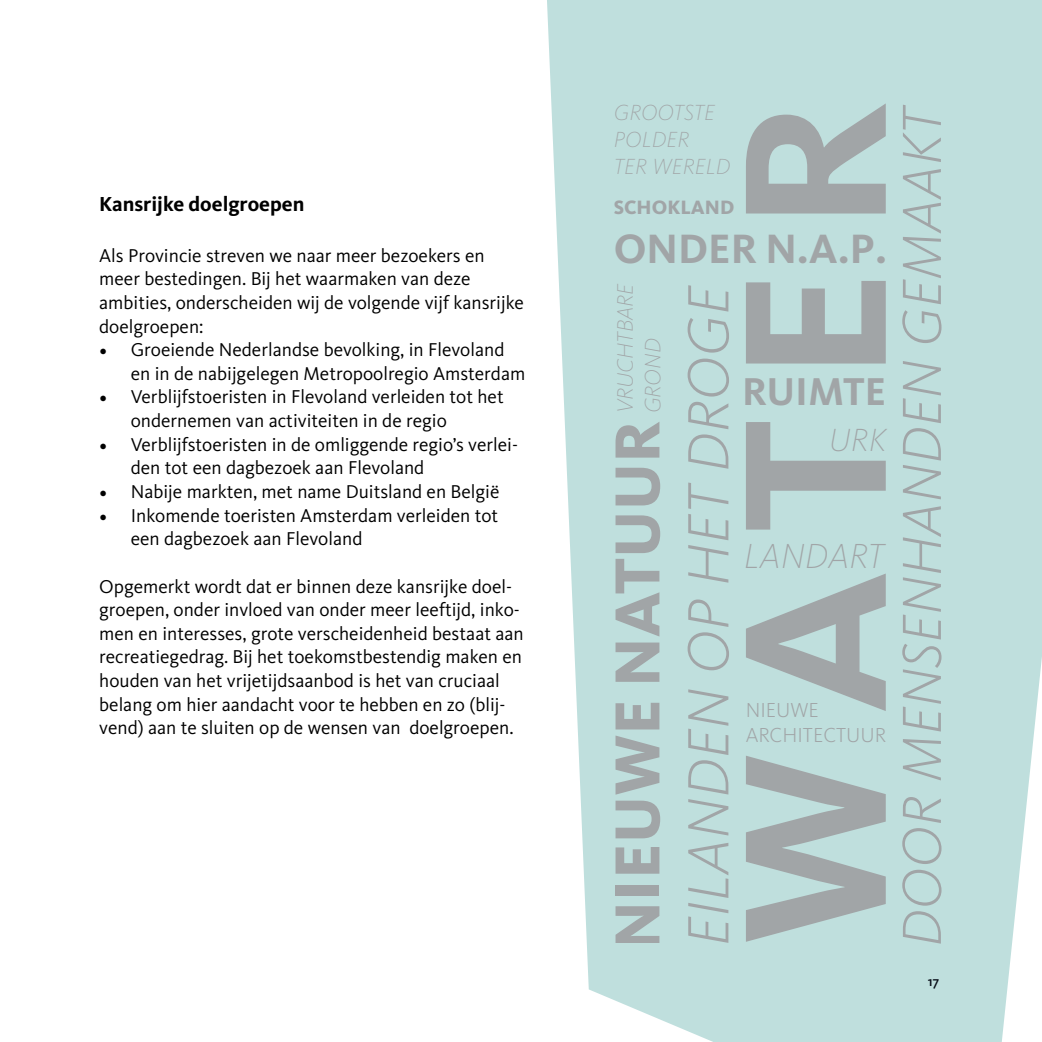
<style>
.page{position:relative;width:1042px;height:1042px;background:#fff}
.page>*{position:absolute;margin:0;border:0;box-sizing:border-box;transform-origin:0 0}
.t1{font:italic 300 60.2px "Kievit OT";color:#a1a5a7}
.t2{font:italic 300 57.05px "Kievit OT";color:#a1a5a7}
.t3{font:700 42.52px "Kievit OT";color:#a1a5a7}
.t4{font:700 40.25px "Kievit OT";color:#a1a5a7}
.t5{font:italic 200 36.05px "Kievit OT";color:#a1a5a7}
.t6{font:italic 200 33.25px "Kievit OT";color:#a1a5a7}
.t7{font:italic 200 23.1px/27.8px "Kievit OT";color:#a1a5a7}
.t8{font:italic 200 22.75px/27.3px "Kievit OT";color:#a1a5a7}
.t9{font:700 21px "Kievit OT";color:#000}
.t10{font:300 21px/25.2px "Kievit OT";color:#a1a5a7}
.t11{font:800 20.12px "Kievit OT";color:#a1a5a7}
.t12{font:19.25px/23.6px "Kievit OT";color:#000}
.t13{font:500 14px "Kievit OT";color:#050b15}
.s1{font-family:"Minion Pro";font-size:21px}
</style>
<div class="page">
<svg style="left:547px;top:0;width:495px;height:1042px;background:#c4e1df"></svg>
<svg style="left:615px;top:906px;width:44px;height:37px;background:#abb9b9"></svg>
<div style="left:615px;top:885px;width:44px;height:10px;background:#a1a5a7"></div>
<svg style="left:615px;top:847px;width:44px;height:26px"></svg>
<svg style="left:615px;top:800px;width:45px;height:38px;background:#aebebe"></svg>
<svg style="left:615px;top:735px;width:44px;height:59px;background:#aebebe"></svg>
<svg style="left:615px;top:703px;width:44px;height:26px"></svg>
<svg style="left:615px;top:642px;width:44px;height:40px;background:#aab8b8"></svg>
<svg style="left:615px;top:559px;width:44px;height:77px;background:#b0c3c3"></svg>
<svg style="left:615px;top:515px;width:45px;height:38px;background:#aebebe"></svg>
<svg style="left:615px;top:468px;width:45px;height:37px;background:#adbdbe"></svg>
<svg style="left:615px;top:422px;width:44px;height:35px;background:#abb8b9"></svg>
<svg style="left:746px;top:755px;width:140px;height:187px;background:#afc1c1"></svg>
<svg style="left:746px;top:573px;width:140px;height:138px;background:#b1c4c4"></svg>
<svg style="left:746px;top:422px;width:140px;height:107px;background:#b2c7c7"></svg>
<svg style="left:746px;top:281px;width:140px;height:82px;background:#aab8b8"></svg>
<svg style="left:746px;top:103px;width:140px;height:110px;background:#acbbbb"></svg>
<p class="t9" style="left:99px;top:191px;width:207px">Kansrijke doelgroepen</p>
<p class="t12" style="left:99px;top:243px;width:426px">Als Provincie streven we naar meer bezoekers en meer bestedingen. Bij het waarmaken van deze ambities, onderscheiden wij de volgende vijf kansrijke doelgroepen:</p>
<p class="t12" style="left:131px;top:338px;width:396px;text-indent:-32px"><span class="s1">•</span> Groeiende Nederlandse bevolking, in Flevoland en in de nabijgelegen Metropoolregio Amsterdam</p>
<p class="t12" style="left:131px;top:385px;width:374px;text-indent:-32px"><span class="s1">•</span> Verblijfstoeristen in Flevoland verleiden tot het ondernemen van activiteiten in de regio</p>
<p class="t12" style="left:131px;top:432px;width:389px;text-indent:-32px"><span class="s1">•</span> Verblijfstoeristen in de omliggende regio’s verlei&shy;den tot een dagbezoek aan Flevoland</p>
<p class="t12" style="left:99px;top:479px;width:402px"><span class="s1">•</span> Nabije markten, met name Duitsland en België</p>
<p class="t12" style="left:131px;top:503px;width:369px;text-indent:-32px"><span class="s1">•</span> Inkomende toeristen Amsterdam verleiden tot een dagbezoek aan Flevoland</p>
<p class="t12" style="left:99px;top:574px;width:426px">Opgemerkt wordt dat er binnen deze kansrijke doel&shy;groepen, onder invloed van onder meer leeftijd, inko&shy;men en interesses, grote verscheidenheid bestaat aan recreatiegedrag. Bij het toekomstbestendig maken en houden van het vrijetijdsaanbod is het van cruciaal belang om hier aandacht voor te hebben en zo (blij&shy;vend) aan te sluiten op de wensen van doelgroepen.</p>
<p class="t8" style="left:614px;top:98px;width:118px">GROOTSTE<br>POLDER<br>TER WERELD</p>
<p class="t11" style="left:614px;top:195px;width:122px">SCHOKLAND</p>
<h3 class="t3" style="left:614px;top:223px;width:275px">ONDER N.A.P.</h3>
<p class="t7" style="left:611px;top:413px;width:132px;rotate:-90deg">VRUCHTBARE<br>GROND</p>
<h1 class="t1" style="left:672px;top:946px;width:662px;rotate:-90deg">EILANDEN OP HET DROGE</h1>
<h3 class="t4" style="left:742px;top:367px;width:145px">RUIMTE</h3>
<h3 class="t6" style="left:829px;top:420px;width:59px">URK</h3>
<h3 class="t5" style="left:744px;top:534px;width:142px">LANDART</h3>
<p class="t10" style="left:746px;top:697px;width:142px">NIEUWE<br>ARCHITECTUUR</p>
<h2 class="t2" style="left:887px;top:947px;width:843px;rotate:-90deg">DOOR MENSENHANDEN GEMAAKT</h2>
<p class="t13" style="left:928px;top:973px;width:13px">17</p>
</div>
